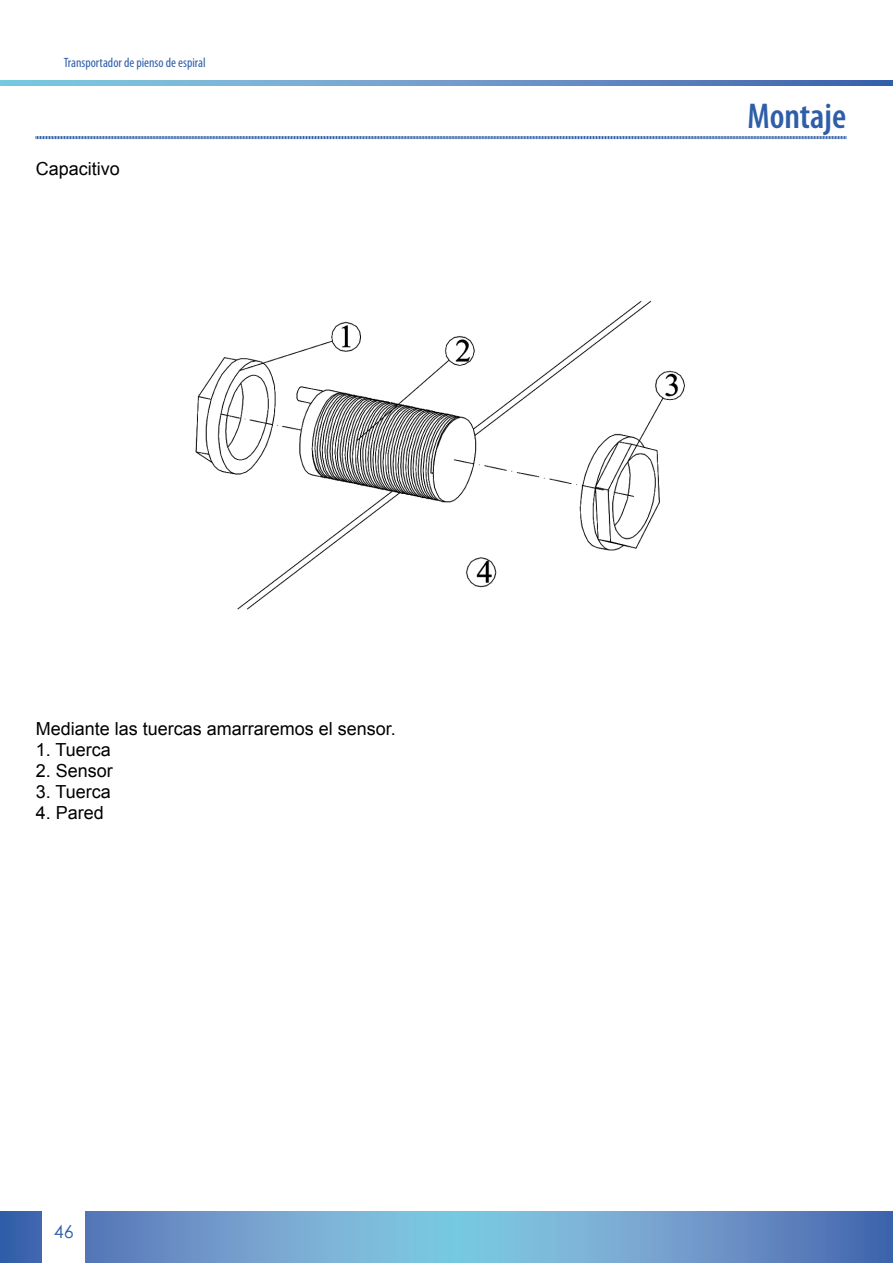
<style>
.page{position:relative;width:893px;height:1263px;background:#fff}
.page>*{position:absolute;margin:0;border:0;box-sizing:border-box;transform-origin:0 0}
.t1{font:600 condensed 36px "Myriad Pro";color:#2f5ea9}
.t2{font:18px "Arial";color:#000}
.t3{font:18px "Century Gothic";color:#2f5ea9}
.t4{font:condensed 13.5px "Myriad Pro";color:#2f5ea9}
</style>
<div class="page">
<svg style="left:0;top:1212px;width:893px;height:51px;background:#6b9cca"></svg>
<svg style="left:0;top:81px;width:893px;height:4px;background:#6999c9"></svg>
<div style="left:43px;top:1209px;width:42px;height:54px;background:#fff"></div>
<img style="left:195px;top:300px;width:490px;height:310px">
<svg style="left:35px;top:136px;width:811px;height:4px"></svg>
<p class="t4" style="left:64px;top:54px;width:143px">Transportador de pienso de espiral</p>
<p class="t2" style="left:36px;top:157px;width:86px">Capacitivo</p>
<p class="t2" style="left:36px;top:716px;width:362px">Mediante las tuercas amarraremos el sensor.</p>
<p class="t2" style="left:36px;top:737px;width:77px">1. Tuerca</p>
<p class="t2" style="left:36px;top:758px;width:79px">2. Sensor</p>
<p class="t2" style="left:36px;top:779px;width:77px">3. Tuerca</p>
<p class="t2" style="left:36px;top:800px;width:70px">4. Pared</p>
<p class="t3" style="left:54px;top:1219px;width:21px">46</p>
<h1 class="t1" style="left:747px;top:96px;width:100px">Montaje</h1>
</div>
